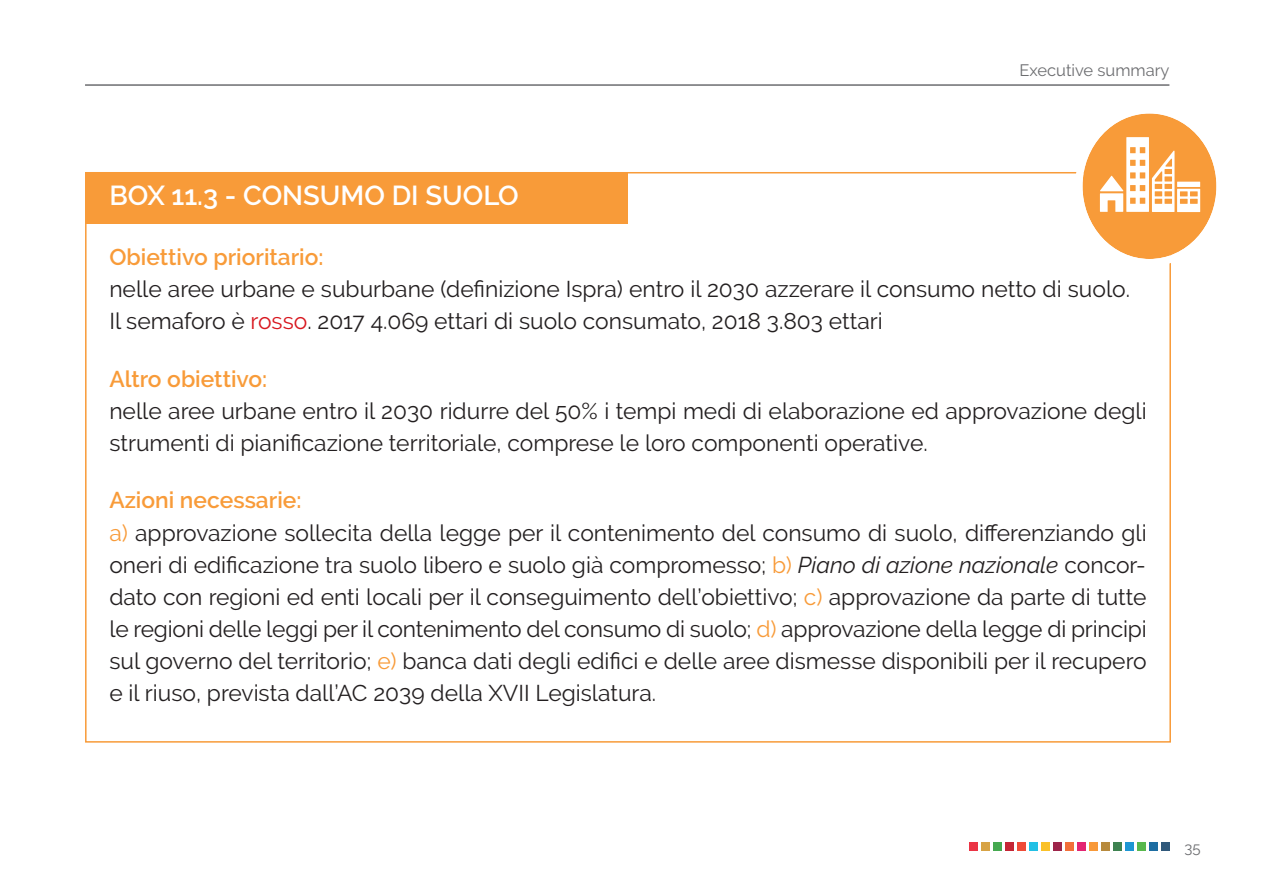
<style>
.page{position:relative;width:1263px;height:893px;background:#fff}
.page>*{position:absolute;margin:0;border:0;box-sizing:border-box;transform-origin:0 0}
.t1{font:600 27.3px "Raleway";color:#fff}
.t2{font:22.8px/32.1px "Raleway";color:#231f20}
.t3{font:600 22.8px "Raleway";color:#f89b39}
.t4{font:16.5px "Raleway";color:#6c6d70}
.t5{font:15px "Raleway";color:#6c6d70}
.s1{color:#d8171f}
.s2{font-weight:600;color:#f89b39}
.s3{color:#f89b39}
.s4{font-style:italic}
</style>
<div class="page">
<hr style="left:85px;top:84px;width:1084px;height:2px;background:#6c6d70">
<div style="left:969px;top:843px;width:8px;height:8px;background:#eb3445"></div>
<div style="left:981px;top:843px;width:8px;height:8px;background:#d7a345"></div>
<div style="left:993px;top:843px;width:8px;height:8px;background:#45a950"></div>
<div style="left:1005px;top:843px;width:8px;height:8px;background:#c52635"></div>
<div style="left:1017px;top:843px;width:8px;height:8px;background:#ef4b37"></div>
<div style="left:1029px;top:843px;width:8px;height:8px;background:#22c0e5"></div>
<div style="left:1041px;top:843px;width:9px;height:8px;background:#fac129"></div>
<div style="left:1053px;top:843px;width:9px;height:8px;background:#9d244a"></div>
<div style="left:1065px;top:843px;width:9px;height:8px;background:#f26f39"></div>
<div style="left:1077px;top:843px;width:9px;height:8px;background:#e32572"></div>
<div style="left:1089px;top:843px;width:9px;height:8px;background:#f89939"></div>
<div style="left:1101px;top:843px;width:9px;height:8px;background:#b78a3d"></div>
<div style="left:1113px;top:843px;width:9px;height:8px;background:#3e8250"></div>
<div style="left:1125px;top:843px;width:9px;height:8px;background:#1e96d3"></div>
<div style="left:1137px;top:843px;width:9px;height:8px;background:#58b84d"></div>
<div style="left:1149px;top:843px;width:9px;height:8px;background:#1d6da2"></div>
<div style="left:1161px;top:843px;width:9px;height:8px;background:#30597b"></div>
<div style="left:85px;top:172px;width:543px;height:52px;background:#f89b39"></div>
<svg style="left:1075px;top:113px;width:142px;height:153px"></svg>
<p class="t4" style="left:1019px;top:61px;width:151px">Executive summary</p>
<p class="t1" style="left:109px;top:180px;width:411px">BOX 11.3 - CONSUMO DI SUOLO</p>
<p class="t3" style="left:109px;top:244px;width:216px">Obiettivo prioritario:</p>
<p class="t2" style="left:109px;top:273px;width:1022px">nelle aree urbane e suburbane (definizione Ispra) entro il 2030 azzerare il consumo netto di suolo.<br>Il semaforo è <span class="s1">rosso</span>. 2017 4.069 ettari di suolo consumato, 2018 3.803 ettari</p>
<p class="t3" style="left:109px;top:365px;width:159px">Altro obiettivo:</p>
<p class="t2" style="left:109px;top:395px;width:1039px">nelle aree urbane entro il 2030 ridurre del 50% i tempi medi di elaborazione ed approvazione degli strumenti di pianificazione territoriale, comprese le loro componenti operative.</p>
<p class="t2" style="left:109px;top:484px;width:1039px"><span class="s2">Azioni necessarie:<br></span><span class="s3">a)</span> approvazione sollecita della legge per il contenimento del consumo di suolo, differenziando gli oneri di edificazione tra suolo libero e suolo già compromesso; <span class="s3">b)</span> <span class="s4">Piano di azione nazionale</span> concor&shy;dato con regioni ed enti locali per il conseguimento dell’obiettivo; <span class="s3">c)</span> approvazione da parte di tutte le regioni delle leggi per il contenimento del consumo di suolo; <span class="s3">d)</span> approvazione della legge di principi sul governo del territorio; <span class="s3">e)</span> banca dati degli edifici e delle aree dismesse disponibili per il recupero e il riuso, prevista dall’AC 2039 della XVII Legislatura.</p>
<p class="t5" style="left:1184px;top:839px;width:18px">35</p>
</div>
